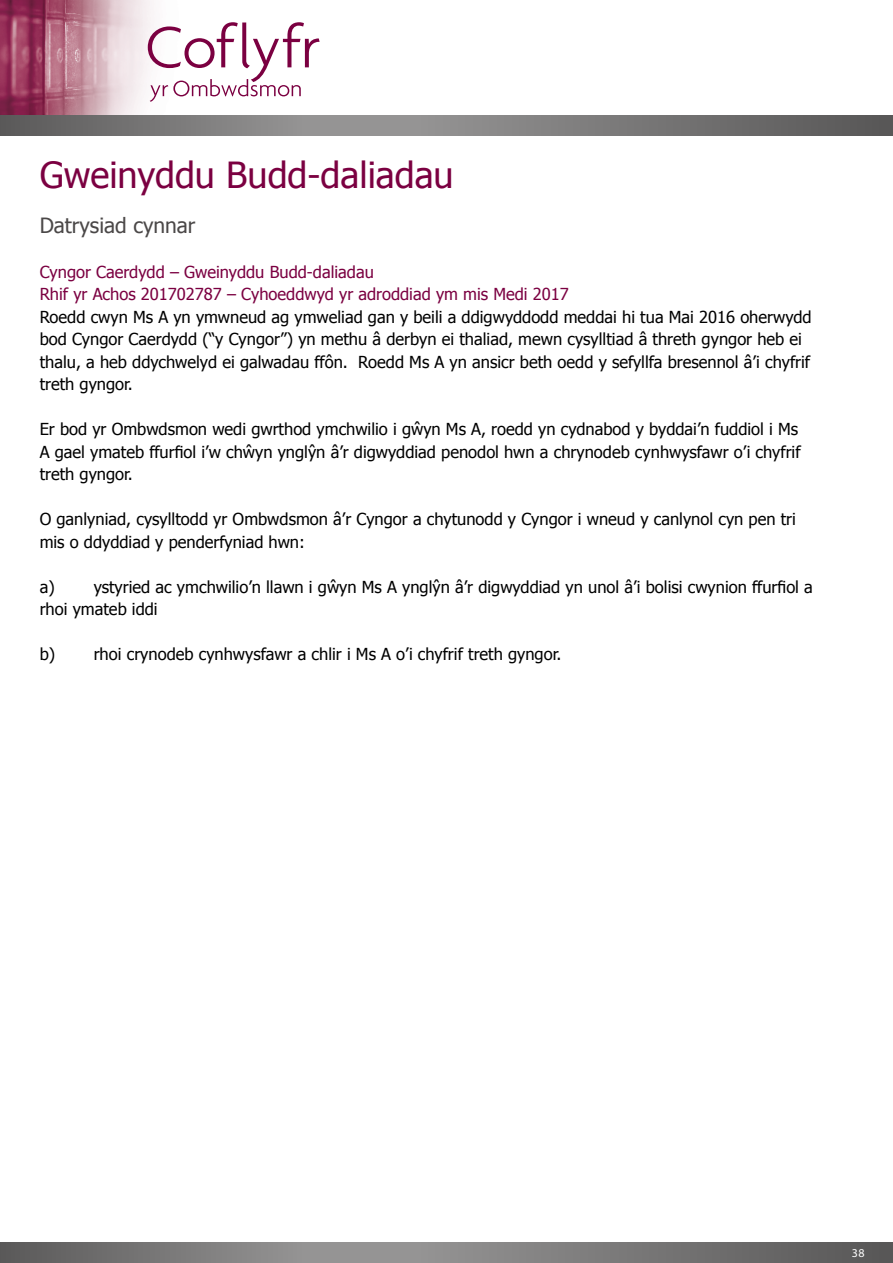
<style>
.page{position:relative;width:893px;height:1263px;background:#fff}
.page>*{position:absolute;margin:0;border:0;box-sizing:border-box;transform-origin:0 0}
.t1{font:36px "Tahoma";color:#7b0041}
.t2{font:21px "Tahoma";color:#4b4848}
.t3{font:16.5px/22.5px "Tahoma";color:#000}
.t4{font:16.5px/22.5px "Tahoma";color:#7b0041}
.t5{font:12px "Myriad Pro";color:#fff}
</style>
<div class="page">
<svg style="left:0;top:1242px;width:893px;height:21px;background:#7a7979"></svg>
<img style="left:0;top:0;width:153px;height:115px">
<svg style="left:148px;top:22px;width:172px;height:80px"></svg>
<svg style="left:0;top:115px;width:893px;height:21px;background:#7a7979"></svg>
<h1 class="t1" style="left:40px;top:150px;width:415px">Gweinyddu Budd-daliadau</h1>
<p class="t2" style="left:40px;top:211px;width:157px">Datrysiad cynnar</p>
<p class="t4" style="left:40px;top:260px;width:531px">Cyngor Caerdydd – Gweinyddu Budd-daliadau<br>Rhif yr Achos 201702787 – Cyhoeddwyd yr adroddiad ym mis Medi 2017</p>
<p class="t3" style="left:40px;top:305px;width:773px">Roedd cwyn Ms A yn ymwneud ag ymweliad gan y beili a ddigwyddodd meddai hi tua Mai 2016 oherwydd bod Cyngor Caerdydd (“y Cyngor”) yn methu â derbyn ei thaliad, mewn cysylltiad â threth gyngor heb ei thalu, a heb ddychwelyd ei galwadau ffôn. Roedd Ms A yn ansicr beth oedd y sefyllfa bresennol â’i chyfrif treth gyngor.</p>
<p class="t3" style="left:40px;top:417px;width:762px">Er bod yr Ombwdsmon wedi gwrthod ymchwilio i gŵyn Ms A, roedd yn cydnabod y byddai’n fuddiol i Ms<br>A gael ymateb ffurfiol i’w chŵyn ynglŷn â’r digwyddiad penodol hwn a chrynodeb cynhwysfawr o’i chyfrif treth gyngor.</p>
<p class="t3" style="left:40px;top:507px;width:758px">O ganlyniad, cysylltodd yr Ombwdsmon â’r Cyngor a chytunodd y Cyngor i wneud y canlynol cyn pen tri mis o ddyddiad y penderfyniad hwn:</p>
<p class="t3" style="left:40px;top:575px;width:775px">a) ystyried ac ymchwilio’n llawn i gŵyn Ms A ynglŷn â’r digwyddiad yn unol â’i bolisi cwynion ffurfiol a rhoi ymateb iddi</p>
<p class="t3" style="left:40px;top:642px;width:523px">b) rhoi crynodeb cynhwysfawr a chlir i Ms A o’i chyfrif treth gyngor.</p>
<p class="t5" style="left:852px;top:1245px;width:14px">38</p>
</div>
